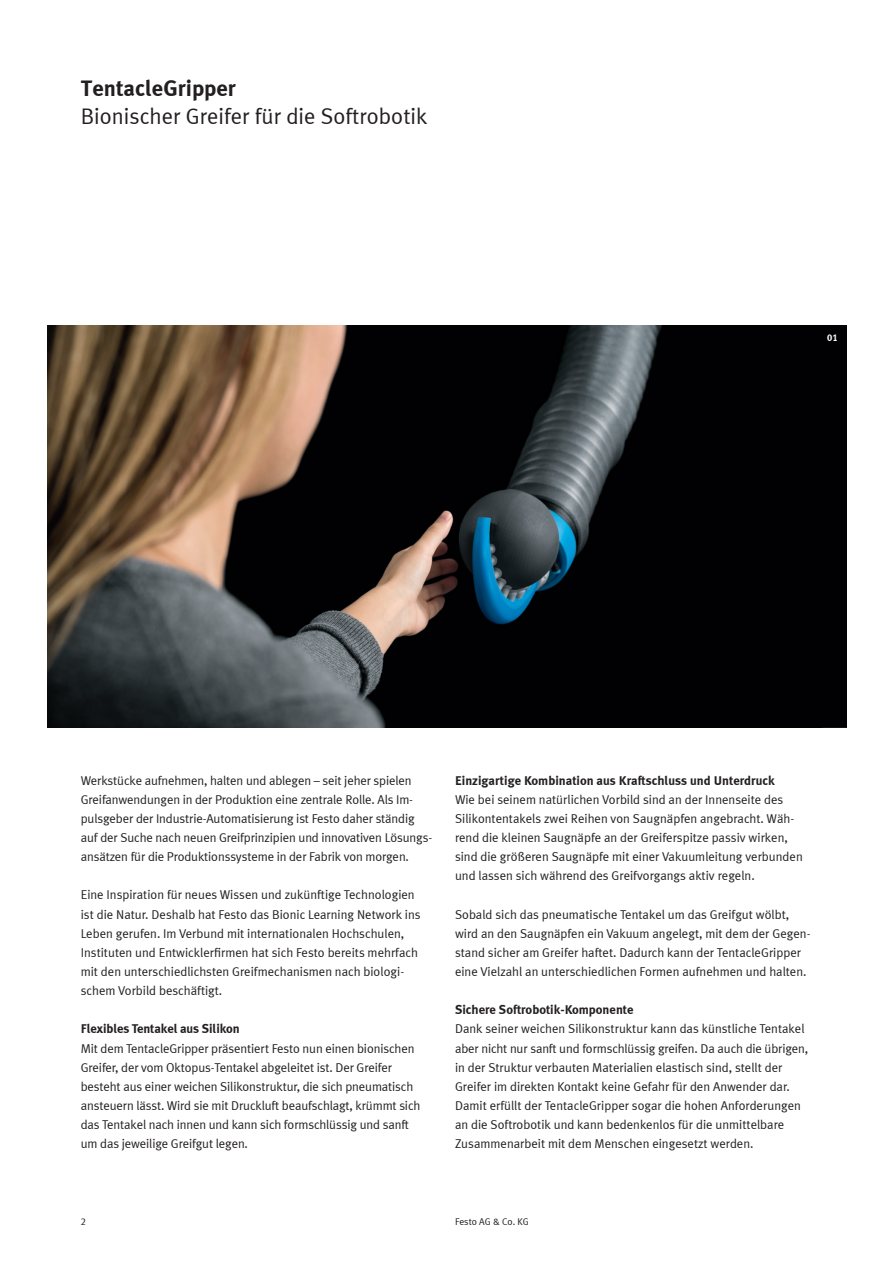
<style>
.page{position:relative;width:893px;height:1263px;background:#fff}
.page>*{position:absolute;margin:0;border:0;box-sizing:border-box;transform-origin:0 0}
.t1{font:22.5px "Meta Plus LF";color:#231f20}
.t2{font:700 22.5px "Meta Plus LF";color:#231f20}
.t3{font:12.75px/19.2px "Meta Plus LF";color:#231f20}
.t4{font:700 12.75px "Meta Plus LF";color:#231f20}
.t5{font:9.75px "Meta Plus LF";color:#231f20}
.t6{font:700 9.75px "Meta Plus LF";color:#fff}
</style>
<div class="page">
<img style="left:48px;top:325px;width:798px;height:402px">
<h1 class="t2" style="left:81px;top:74px;width:157px">TentacleGripper</h1>
<h1 class="t1" style="left:81px;top:103px;width:348px">Bionischer Greifer für die Softrobotik</h1>
<p class="t6" style="left:827px;top:331px;width:12px">01</p>
<p class="t3" style="left:81px;top:770px;width:353px">Werkstücke aufnehmen, halten und ablegen – seit jeher spielen Greifanwendungen in der Produktion eine zentrale Rolle. Als Im&shy;pulsgeber der Industrie-Automatisierung ist Festo daher ständig auf der Suche nach neuen Greifprinzipien und innovativen Lösungs&shy;ansätzen für die Produktionssysteme in der Fabrik von morgen.</p>
<p class="t3" style="left:81px;top:885px;width:341px">Eine Inspiration für neues Wissen und zukünftige Technologien ist die Natur. Deshalb hat Festo das Bionic Learning Network ins Leben gerufen. Im Verbund mit internationalen Hochschulen, Instituten und Entwicklerfirmen hat sich Festo bereits mehrfach mit den unterschiedlichsten Greifmechanismen nach biologi&shy;schem Vorbild beschäftigt.</p>
<p class="t4" style="left:81px;top:1021px;width:160px">Flexibles Tentakel aus Silikon</p>
<p class="t3" style="left:81px;top:1038px;width:341px">Mit dem TentacleGripper präsentiert Festo nun einen bionischen Greifer, der vom Oktopus-Tentakel abgeleitet ist. Der Greifer besteht aus einer weichen Silikonstruktur, die sich pneumatisch ansteuern lässt. Wird sie mit Druckluft beaufschlagt, krümmt sich das Tentakel nach innen und kann sich formschlüssig und sanft um das jeweilige Greifgut legen.</p>
<p class="t4" style="left:455px;top:772px;width:321px">Einzigartige Kombination aus Kraftschluss und Unterdruck</p>
<p class="t3" style="left:455px;top:789px;width:349px">Wie bei seinem natürlichen Vorbild sind an der Innenseite des Silikontentakels zwei Reihen von Saugnäpfen angebracht. Wäh&shy;rend die kleinen Saugnäpfe an der Greiferspitze passiv wirken, sind die größeren Saugnäpfe mit einer Vakuumleitung verbunden und lassen sich während des Greifvorgangs aktiv regeln.</p>
<p class="t3" style="left:455px;top:904px;width:357px">Sobald sich das pneumatische Tentakel um das Greifgut wölbt, wird an den Saugnäpfen ein Vakuum angelegt, mit dem der Gegen&shy;stand sicher am Greifer haftet. Dadurch kann der TentacleGripper eine Vielzahl an unterschiedlichen Formen aufnehmen und halten.</p>
<p class="t4" style="left:455px;top:1002px;width:180px">Sichere Softrobotik-Komponente</p>
<p class="t3" style="left:455px;top:1019px;width:355px">Dank seiner weichen Silikonstruktur kann das künstliche Tentakel aber nicht nur sanft und formschlüssig greifen. Da auch die übrigen, in der Struktur verbauten Materialien elastisch sind, stellt der Greifer im direkten Kontakt keine Gefahr für den Anwender dar.<br>Damit erfüllt der TentacleGripper sogar die hohen Anforderungen an die Softrobotik und kann bedenkenlos für die unmittelbare Zusammenarbeit mit dem Menschen eingesetzt werden.</p>
<p class="t5" style="left:81px;top:1215px;width:7px">2</p>
<p class="t5" style="left:455px;top:1215px;width:75px">Festo AG &amp; Co. KG</p>
</div>
